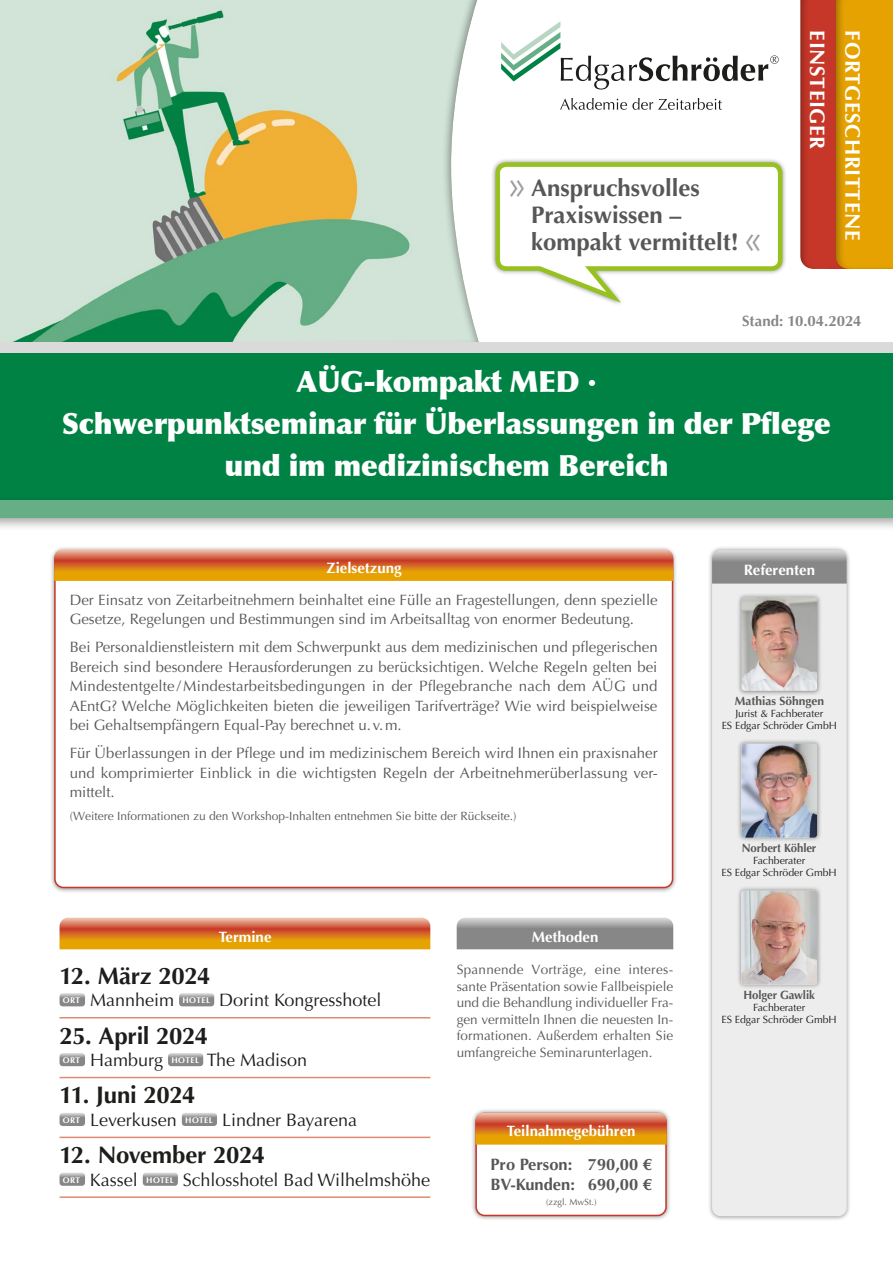
<style>
.page{position:relative;width:893px;height:1263px;background:#fff}
.page>*{position:absolute;margin:0;border:0;box-sizing:border-box;transform-origin:0 0}
.t1{font:900 29.25px/42px "Optima";letter-spacing:-.01em;color:#fff;text-align:center}
.t2{font:700 24px "Optima";letter-spacing:-.015em;color:#1d1d1b}
.t3{font:700 24px/27px "Optima";color:#575756}
.t4{font:700 21px "Optima";letter-spacing:.03em;color:#fff}
.t5{font:18px "Optima";color:#1d1d1b}
.t6{font:700 16.5px/19.5px "Optima";color:#575756}
.t7{font:15px/19.5px "Optima";color:#575756;text-align:justify}
.t8{font:700 15px "Optima";color:#fff}
.t9{font:700 15px "Optima";letter-spacing:-.005em;color:#878787}
.t10{font:13.5px/16.5px "Optima";color:#575756;text-align:justify}
.t11{font:12px "Optima";color:#575756}
.t12{font:700 12px "Optima";letter-spacing:-.01em;color:#575756;scale:.95 1}
.t13{font:700 12px "Optima";letter-spacing:-.01em;color:#575756}
.t14{font:10.5px/12px "Optima";color:#1d1d1b;text-align:center}
.t15{font:9px "Optima";color:#575756}
.s1{font-weight:400;font-size:45px;color:#9d9d9d}
</style>
<div class="page">
<svg style="left:60px;top:918px;width:370px;height:31px;background:#dc8330"></svg>
<hr style="left:60px;top:1017px;width:370px;height:1px;background:#de8b72">
<hr style="left:60px;top:1077px;width:370px;height:1px;background:#de8b72">
<hr style="left:60px;top:1136px;width:370px;height:2px;background:#de8b72">
<hr style="left:60px;top:1196px;width:370px;height:2px;background:#de8b72">
<svg style="left:60px;top:993px;width:25px;height:13px"></svg>
<svg style="left:179px;top:993px;width:35px;height:13px"></svg>
<svg style="left:60px;top:1053px;width:25px;height:13px"></svg>
<svg style="left:168px;top:1053px;width:35px;height:13px"></svg>
<svg style="left:60px;top:1113px;width:25px;height:13px"></svg>
<svg style="left:182px;top:1113px;width:35px;height:13px"></svg>
<svg style="left:60px;top:1173px;width:25px;height:13px"></svg>
<svg style="left:143px;top:1173px;width:35px;height:13px"></svg>
<div style="left:707px;top:546px;width:144px;height:675px;background:#1d1d1b;opacity:.5"></div>
<div style="left:712px;top:550px;width:135px;height:666px;background:#ededed;border-radius:9px"></div>
<svg style="left:712px;top:550px;width:135px;height:34px;background:#989897"></svg>
<div style="left:49px;top:546px;width:629px;height:347px;background:#1d1d1b;opacity:.5"></div>
<div style="left:55px;top:551px;width:617px;height:336px;background:#fff;border-radius:9px"></div>
<svg style="left:54px;top:549px;width:619px;height:32px;background:#dc8533"></svg>
<div style="left:471px;top:1108px;width:201px;height:113px;background:#1d1d1b;opacity:.5"></div>
<div style="left:476px;top:1113px;width:190px;height:102px;background:#fff;border-radius:9px"></div>
<div style="left:475px;top:1113px;width:192px;height:103px;border:2px solid #c73729;border-radius:9px"></div>
<svg style="left:475px;top:1113px;width:192px;height:31px;background:#dc8231"></svg>
<svg style="left:457px;top:918px;width:216px;height:31px;background:#959595"></svg>
<div style="left:737px;top:886px;width:85px;height:103px;background:#1d1d1b;opacity:.5"></div>
<img style="left:741px;top:891px;width:76px;height:93px">
<div style="left:737px;top:592px;width:85px;height:103px;background:#1d1d1b;opacity:.5"></div>
<img style="left:741px;top:597px;width:76px;height:94px">
<div style="left:0;top:342px;width:893px;height:159px;background:#008244"></div>
<div style="left:0;top:0;width:482px;height:352px;background:#1d1d1b;opacity:.4"></div>
<div style="left:491px;top:158px;width:296px;height:149px;background:#1d1d1b;opacity:.5"></div>
<svg style="left:493px;top:160px;width:292px;height:147px"></svg>
<svg style="left:501px;top:21px;width:278px;height:69px"></svg>
<svg style="left:560px;top:98px;width:162px;height:12px"></svg>
<div style="left:0;top:495px;width:893px;height:36px;background:#1d1d1b;opacity:.4"></div>
<div style="left:0;top:500px;width:893px;height:17px;background:#65ae86"></div>
<div style="left:0;top:342px;width:893px;height:11px;background:#dadada"></div>
<svg style="left:800px;top:0;width:35px;height:269px;background:#c2382a"></svg>
<div style="left:835px;top:0;width:58px;height:270px;background:#1d1d1b;opacity:.4"></div>
<div style="left:737px;top:739px;width:85px;height:103px;background:#1d1d1b;opacity:.5"></div>
<img style="left:741px;top:744px;width:76px;height:94px">
<h2 class="t3" style="left:531px;top:174px;width:235px;text-indent:-26px"><span class="s1">»</span>Anspruchsvolles<br>Praxiswissen – kompakt vermittelt!<span class="s1">«</span></h2>
<h3 class="t4" style="left:830px;top:30px;width:120px;rotate:90deg">EINSTEIGER</h3>
<h3 class="t4" style="left:865px;top:30px;width:211px;rotate:90deg">FORTGESCHRITTENE</h3>
<h3 class="t4" style="left:858px;top:30px;width:120px;rotate:90deg">EINSTEIGER</h3>
<p class="t9" style="left:742px;top:312px;width:121px">Stand: 10.04.2024</p>
<h1 class="t1" style="left:62px;top:361px;width:771px">AÜG-kompakt MED ·<br>Schwerpunktseminar für Überlassungen in der Pflege und im medizinischem Bereich</h1>
<p class="t8" style="left:327px;top:560px;width:77px">Zielsetzung</p>
<p class="t7" style="left:70px;top:590px;width:590px">Der Einsatz von Zeitarbeitnehmern beinhaltet eine Fülle an Fragestellungen, denn spezielle<br>Gesetze, Regelungen und Bestimmungen sind im Arbeitsalltag von enormer Bedeutung.</p>
<p class="t7" style="left:70px;top:638px;width:589px">Bei Personaldienstleistern mit dem Schwerpunkt aus dem medizinischen und pflegerischen Bereich sind besondere Herausforderungen zu berücksichtigen. Welche Regeln gelten bei Mindestentgelte /Mindestarbeitsbedingungen in der Pflegebranche nach dem AÜG und AEntG? Welche Möglichkeiten bieten die jeweiligen Tarifverträge? Wie wird beispielweise bei Gehaltsempfängern Equal-Pay berechnet u. v.m.</p>
<p class="t7" style="left:70px;top:744px;width:589px">Für Überlassungen in der Pflege und im medizinischem Bereich wird Ihnen ein praxisnaher und komprimierter Einblick in die wichtigsten Regeln der Arbeitnehmerüberlassung ver&shy;mittelt.</p>
<p class="t11" style="left:70px;top:809px;width:448px">(Weitere Informationen zu den Workshop-Inhalten entnehmen Sie bitte der Rückseite.)</p>
<p class="t8" style="left:219px;top:928px;width:54px">Termine</p>
<h2 class="t2" style="left:60px;top:962px;width:153px">12. März 2024</h2>
<p class="t5" style="left:63px;top:990px;width:320px"><sup>ORT</sup> Mannheim <sup>HOTEL</sup> Dorint Kongresshotel</p>
<h2 class="t2" style="left:60px;top:1021px;width:150px">25. April 2024</h2>
<p class="t5" style="left:63px;top:1050px;width:246px"><sup>ORT</sup> Hamburg <sup>HOTEL</sup> The Madison</p>
<h2 class="t2" style="left:60px;top:1081px;width:137px">11. Juni 2024</h2>
<p class="t5" style="left:63px;top:1109px;width:296px"><sup>ORT</sup> Leverkusen <sup>HOTEL</sup> Lindner Bayarena</p>
<h2 class="t2" style="left:60px;top:1141px;width:207px">12. November 2024</h2>
<p class="t5" style="left:63px;top:1169px;width:369px"><sup>ORT</sup> Kassel <sup>HOTEL</sup> Schlosshotel Bad Wilhelmshöhe</p>
<p class="t8" style="left:532px;top:928px;width:68px">Methoden</p>
<p class="t10" style="left:457px;top:961px;width:218px">Spannende Vorträge, eine interes&shy;sante Präsentation sowie Fallbeispiele und die Behandlung individueller Fra&shy;gen vermitteln Ihnen die neuesten In&shy;formationen. Außerdem erhalten Sie umfangreiche Seminarunterlagen.</p>
<p class="t8" style="left:507px;top:1122px;width:130px">Teilnahmegebühren</p>
<p class="t6" style="left:490px;top:1155px;width:163px">Pro Person: 790,00 €<br>BV-Kunden: 690,00 €</p>
<p class="t15" style="left:546px;top:1197px;width:52px">(zzgl. MwSt.)</p>
<p class="t8" style="left:744px;top:561px;width:73px">Referenten</p>
<p class="t13" style="left:735px;top:694px;width:91px">Mathias Söhngen</p>
<p class="t14" style="left:722px;top:708px;width:117px">Jurist &amp; Fachberater<br>ES Edgar Schröder GmbH</p>
<p class="t12" style="left:742px;top:841px;width:80px">Norbert Köhler</p>
<p class="t14" style="left:721px;top:854px;width:117px">Fachberater<br>ES Edgar Schröder GmbH</p>
<p class="t12" style="left:743px;top:988px;width:77px">Holger Gawlik</p>
<p class="t14" style="left:721px;top:1001px;width:117px">Fachberater<br>ES Edgar Schröder GmbH</p>
</div>
